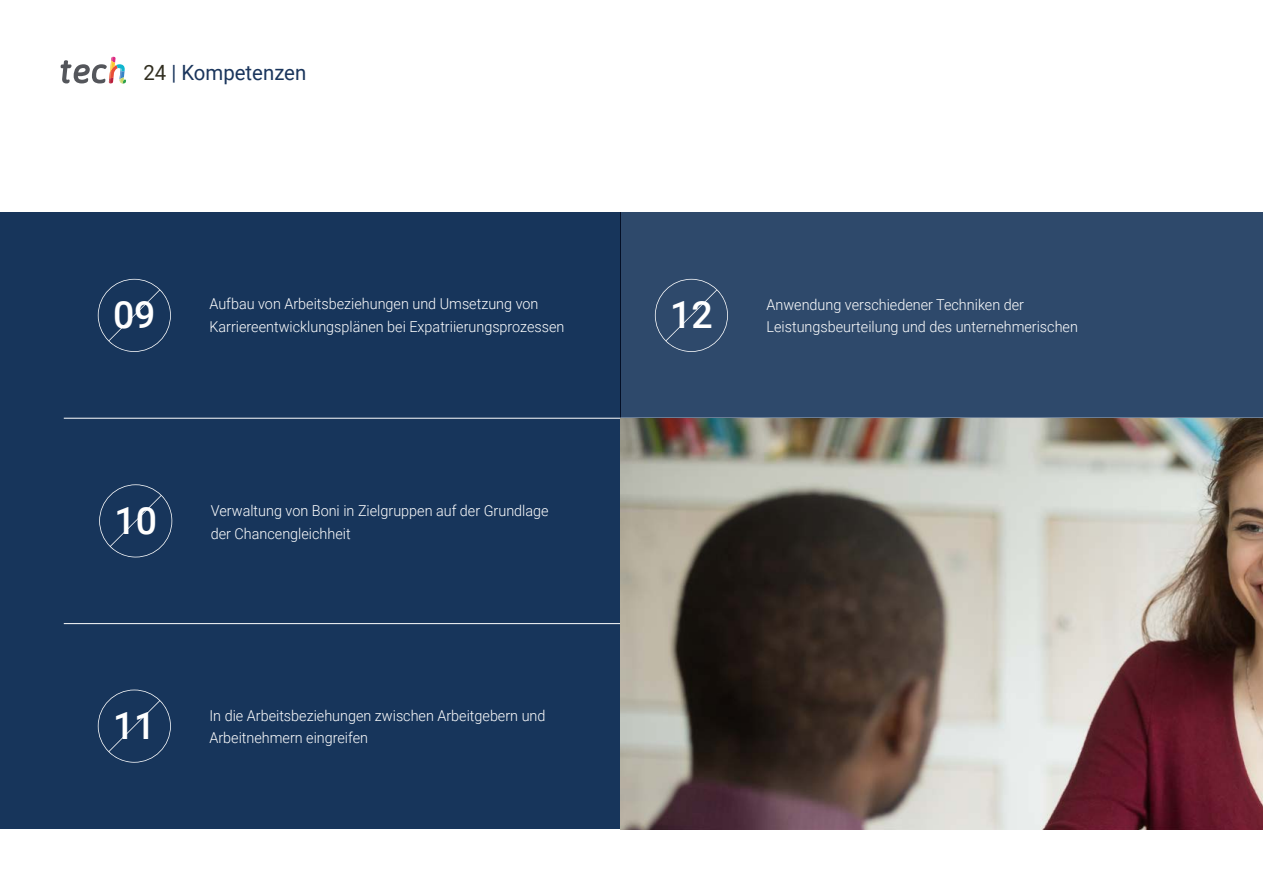
<style>
.page{position:relative;width:1263px;height:893px;background:#fff}
.page>*{position:absolute;margin:0;border:0;box-sizing:border-box;transform-origin:0 0}
.t1{font:500 37.5px "Roboto";color:#fff}
.t2{font:21px "Roboto";color:#1a355c}
.t3{font:300 15px "Roboto";color:#fff;scale:.96 1}
.s1{color:#312e20}
</style>
<div class="page">
<svg style="left:61px;top:57px;width:65px;height:27px"></svg>
<div style="left:0;top:213px;width:621px;height:616px;background:#17355b"></div>
<div style="left:621px;top:213px;width:642px;height:616px;background:#2e496b"></div>
<svg style="left:98px;top:690px;width:73px;height:73px"></svg>
<svg style="left:655px;top:279px;width:73px;height:73px"></svg>
<hr style="left:64px;top:418px;width:1199px;height:1px;background:#fff">
<hr style="left:64px;top:623px;width:1199px;height:1px;background:#fff">
<img style="left:621px;top:418px;width:642px;height:411px">
<svg style="left:99px;top:484px;width:73px;height:73px"></svg>
<svg style="left:98px;top:279px;width:73px;height:73px"></svg>
<h2 class="t2" style="left:144px;top:57px;width:164px"><span class="s1">24</span> | Kompetenzen</h2>
<h1 class="t1" style="left:113px;top:288px;width:44px">09</h1>
<p class="t3" style="left:209px;top:293px;width:344px">Aufbau von Arbeitsbeziehungen und Umsetzung von</p>
<p class="t3" style="left:209px;top:316px;width:371px">Karriereentwicklungsplänen bei Expatriierungsprozessen</p>
<h1 class="t1" style="left:114px;top:494px;width:44px">10</h1>
<p class="t3" style="left:211px;top:500px;width:353px">Verwaltung von Boni in Zielgruppen auf der Grundlage</p>
<p class="t3" style="left:211px;top:523px;width:147px">der Chancengleichheit</p>
<h1 class="t1" style="left:113px;top:699px;width:44px">11</h1>
<p class="t3" style="left:209px;top:705px;width:352px">In die Arbeitsbeziehungen zwischen Arbeitgebern und</p>
<p class="t3" style="left:209px;top:727px;width:167px">Arbeitnehmern eingreifen</p>
<h1 class="t1" style="left:670px;top:288px;width:44px">12</h1>
<p class="t3" style="left:766px;top:294px;width:270px">Anwendung verschiedener Techniken der</p>
<p class="t3" style="left:766px;top:316px;width:326px">Leistungsbeurteilung und des unternehmerischen</p>
</div>
